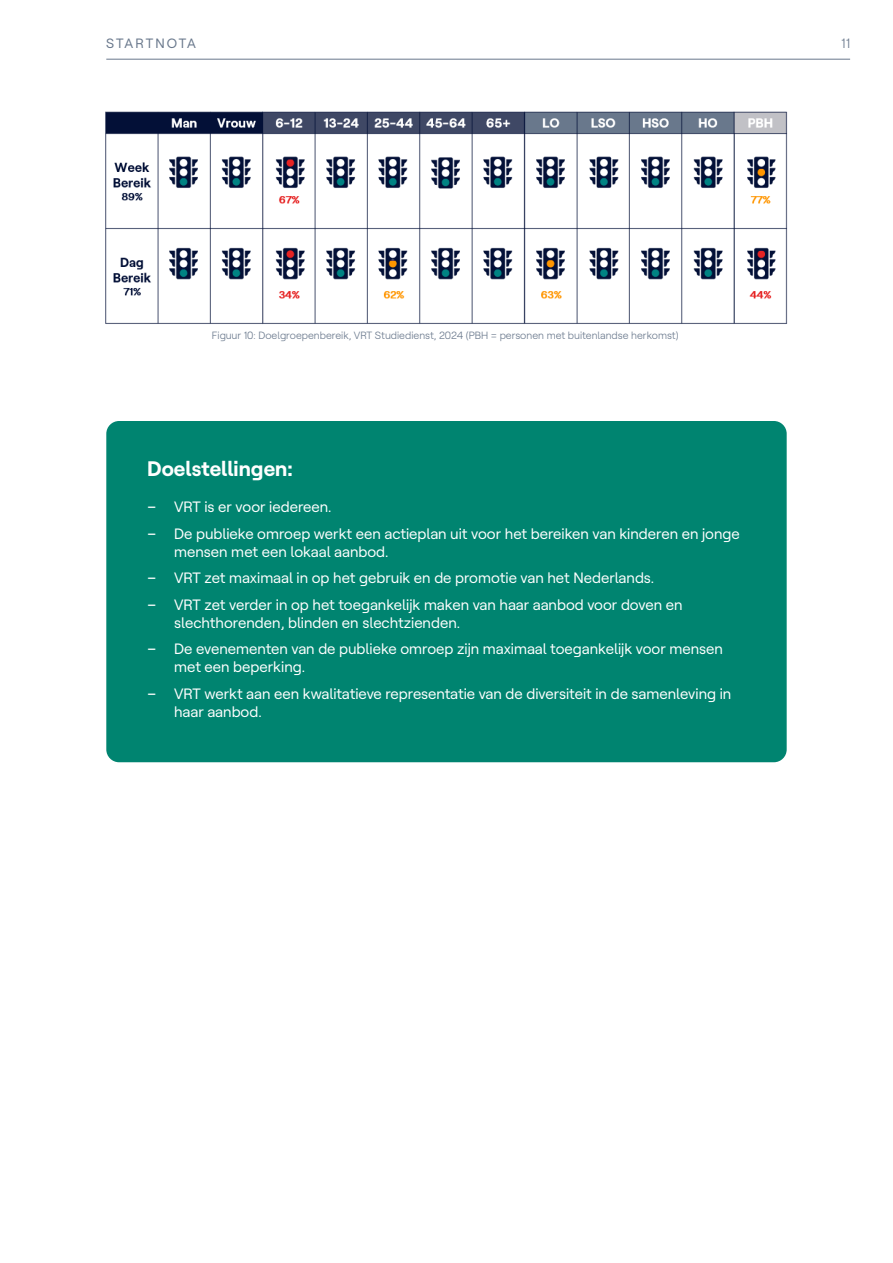
<style>
.page{position:relative;width:893px;height:1263px;background:#fff}
.page>*{position:absolute;margin:0;border:0;box-sizing:border-box;transform-origin:0 0}
.t1{font:700 21px "Roobert VRT";color:#fff}
.t2{font:15px/18px "Roobert VRT";color:#fff}
.t3{font:13.5px "Roobert VRT";letter-spacing:.13em;color:#69788c}
.t4{font:300 13.5px "Roobert VRT";color:#69788c}
.t5{font:300 10.5px "Roobert VRT";color:#69788c}
.s1{font-weight:500}
</style>
<div class="page">
<hr style="left:106px;top:59px;width:744px;height:1px;background:#69788c">
<img style="left:105px;top:111px;width:683px;height:214px">
<div style="left:106px;top:421px;width:681px;height:341px;background:#008470;border-radius:13px"></div>
<p class="t3" style="left:106px;top:33px;width:91px">STARTNOTA</p>
<p class="t4" style="left:841px;top:33px;width:10px">11</p>
<p class="t5" style="left:212px;top:328px;width:468px">Figuur 10: Doelgroepenbereik, VRT Studiedienst, 2024 (PBH = personen met buitenlandse herkomst)</p>
<p class="t1" style="left:147px;top:453px;width:147px">Doelstellingen:</p>
<p class="t2" style="left:147px;top:497px;width:186px"><span class="s1">−</span> VRT is er voor iedereen.</p>
<p class="t2" style="left:174px;top:523px;width:567px;text-indent:-27px"><span class="s1">−</span> De publieke omroep werkt een actieplan uit voor het bereiken van kinderen en jonge mensen met een lokaal aanbod.</p>
<p class="t2" style="left:147px;top:568px;width:508px"><span class="s1">−</span> VRT zet maximaal in op het gebruik en de promotie van het Nederlands.</p>
<p class="t2" style="left:174px;top:594px;width:510px;text-indent:-27px"><span class="s1">−</span> VRT zet verder in op het toegankelijk maken van haar aanbod voor doven en slechthorenden, blinden en slechtzienden.</p>
<p class="t2" style="left:174px;top:639px;width:550px;text-indent:-27px"><span class="s1">−</span> De evenementen van de publieke omroep zijn maximaal toegankelijk voor mensen met een beperking.</p>
<p class="t2" style="left:174px;top:683px;width:559px;text-indent:-27px"><span class="s1">−</span> VRT werkt aan een kwalitatieve representatie van de diversiteit in de samenleving in haar aanbod.</p>
</div>
